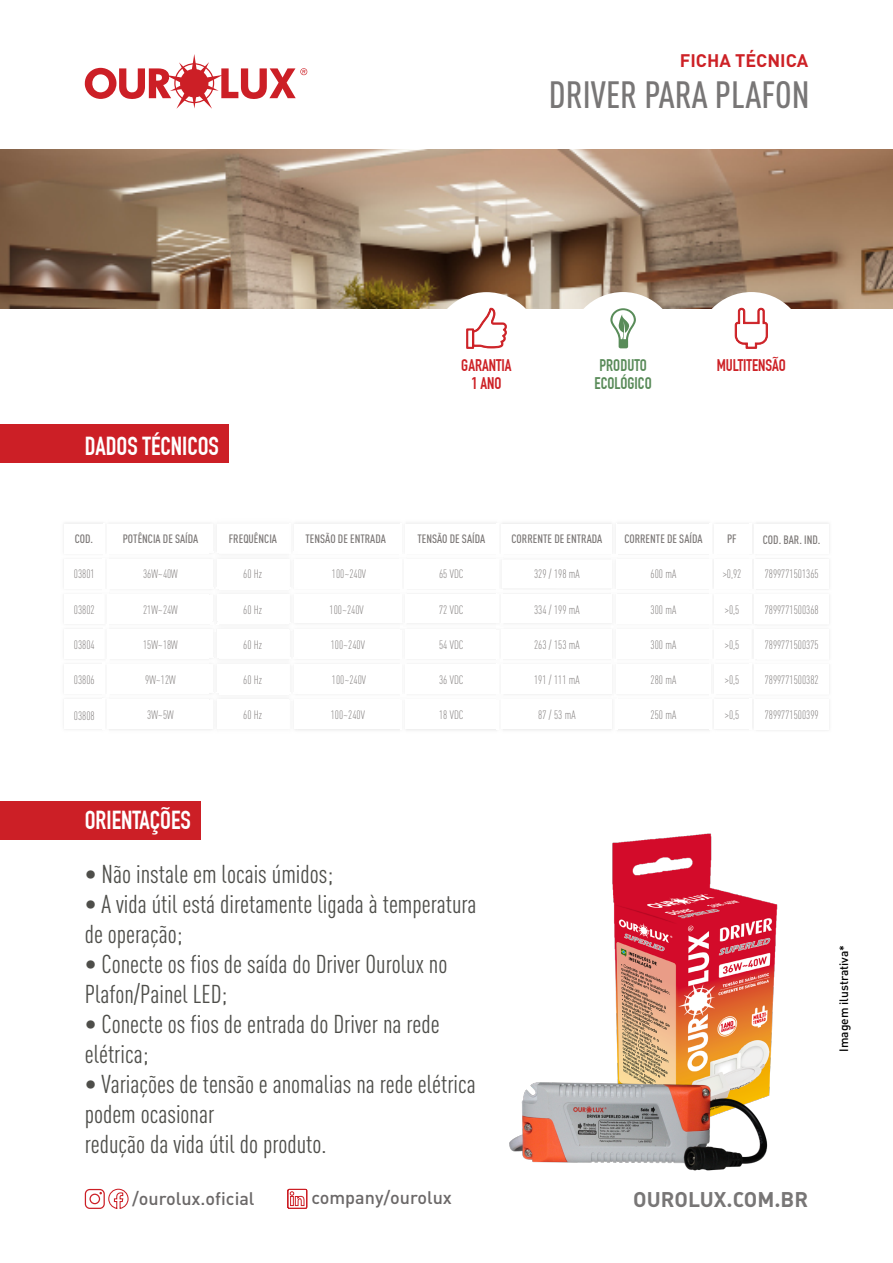
<style>
.page{position:relative;width:893px;height:1263px;background:#fff}
.page>*{position:absolute;margin:0;border:0;box-sizing:border-box;transform-origin:0 0}
.t1{font:500 37.5px "DIN Cond";color:#787676}
.t2{font:25.5px/30px "DIN Cond";color:#4e4e4a}
.t3{font:700 25.5px "DIN Condensed";color:#fff}
.t4{font:21px "DIN Bold Alternate";color:#787676}
.t5{font:500 18px "DIN";color:#6b6868}
.t6{font:700 18px "DIN";color:#cd2126}
.t7{font:700 16.5px/18px "DIN Condensed";color:#cd2126;text-align:center}
.t8{font:700 16.5px/18px "DIN Condensed";color:#598b59;text-align:center}
.t9{font:300 12px "DIN Cond";color:#7a7675}
.t10{font:500 12px "DIN Cond";color:#7a7675}
.t11{font:500 12px "DIN";color:#000}
</style>
<div class="page">
<svg style="left:84px;top:1188px;width:45px;height:21px"></svg>
<svg style="left:287px;top:1188px;width:20px;height:21px"></svg>
<svg style="left:84px;top:54px;width:223px;height:55px"></svg>
<img style="left:0;top:149px;width:892px;height:159px">
<div style="left:432px;top:292px;width:109px;height:110px;background:#fff;border-radius:50%"></div>
<svg style="left:466px;top:307px;width:41px;height:42px"></svg>
<div style="left:568px;top:292px;width:110px;height:110px;background:#fff;border-radius:50%"></div>
<svg style="left:610px;top:308px;width:26px;height:40px"></svg>
<div style="left:696px;top:292px;width:110px;height:110px;background:#fff;border-radius:50%"></div>
<svg style="left:734px;top:307px;width:34px;height:42px"></svg>
<div style="left:0;top:801px;width:200px;height:39px;background:#cc1f26"></div>
<div style="left:0;top:424px;width:228px;height:39px;background:#cc1f26"></div>
<img style="left:612px;top:833px;width:166px;height:200px">
<img style="left:509px;top:1033px;width:263px;height:138px">
<img style="left:713px;top:561px;width:1px;height:26px">
<img style="left:750px;top:522px;width:6px;height:33px">
<img style="left:750px;top:524px;width:1px;height:30px">
<div style="left:754px;top:524px;width:74px;height:30px;background:#fff"></div>
<img style="left:752px;top:595px;width:2px;height:28px">
<img style="left:752px;top:630px;width:2px;height:27px">
<img style="left:752px;top:666px;width:2px;height:27px">
<img style="left:752px;top:700px;width:2px;height:27px">
<h3 class="t6" style="left:680px;top:49px;width:130px">FICHA TÉCNICA</h3>
<h1 class="t1" style="left:549px;top:72px;width:262px">DRIVER PARA PLAFON</h1>
<h2 class="t3" style="left:85px;top:431px;width:136px">DADOS TÉCNICOS</h2>
<h3 class="t7" style="left:461px;top:356px;width:52px">GARANTIA<br>1 ANO</h3>
<h3 class="t8" style="left:595px;top:356px;width:59px">PRODUTO<br>ECOLÓGICO</h3>
<h3 class="t7" style="left:717px;top:356px;width:71px">MULTITENSÃO</h3>
<p class="t10" style="left:417px;top:531px;width:69px">TENSÃO DE SAÍDA</p>
<p class="t9" style="left:439px;top:567px;width:26px">65 VDC</p>
<p class="t9" style="left:439px;top:602px;width:26px">72 VDC</p>
<p class="t9" style="left:439px;top:638px;width:26px">54 VDC</p>
<p class="t9" style="left:439px;top:673px;width:26px">36 VDC</p>
<p class="t9" style="left:439px;top:708px;width:26px">18 VDC</p>
<p class="t10" style="left:624px;top:531px;width:80px">CORRENTE DE SAÍDA</p>
<p class="t9" style="left:651px;top:567px;width:27px">600 mA</p>
<p class="t9" style="left:651px;top:602px;width:27px">300 mA</p>
<p class="t9" style="left:651px;top:638px;width:27px">300 mA</p>
<p class="t9" style="left:651px;top:673px;width:27px">280 mA</p>
<p class="t9" style="left:651px;top:708px;width:27px">250 mA</p>
<p class="t10" style="left:75px;top:532px;width:20px">COD.</p>
<p class="t10" style="left:123px;top:532px;width:77px">POTÊNCIA DE SAÍDA</p>
<p class="t10" style="left:229px;top:532px;width:50px">FREQUÊNCIA</p>
<p class="t10" style="left:306px;top:531px;width:82px">TENSÃO DE ENTRADA</p>
<p class="t10" style="left:727px;top:532px;width:11px">PF</p>
<p class="t10" style="left:763px;top:532px;width:59px">COD. BAR. IND.</p>
<p class="t9" style="left:74px;top:567px;width:22px">03801</p>
<p class="t9" style="left:74px;top:603px;width:22px">03802</p>
<p class="t9" style="left:74px;top:638px;width:22px">03804</p>
<p class="t9" style="left:74px;top:673px;width:22px">03806</p>
<p class="t9" style="left:74px;top:709px;width:22px">03808</p>
<p class="t10" style="left:512px;top:531px;width:92px">CORRENTE DE ENTRADA</p>
<p class="t9" style="left:534px;top:567px;width:47px">329 / 198 mA</p>
<p class="t9" style="left:534px;top:602px;width:47px">334 / 199 mA</p>
<p class="t9" style="left:534px;top:638px;width:47px">263 / 153 mA</p>
<p class="t9" style="left:534px;top:673px;width:47px">191 / 111 mA</p>
<p class="t9" style="left:538px;top:708px;width:39px">87 / 53 mA</p>
<p class="t9" style="left:143px;top:567px;width:36px">36W~40W</p>
<p class="t9" style="left:143px;top:602px;width:36px">21W~24W</p>
<p class="t9" style="left:143px;top:638px;width:36px">15W~18W</p>
<p class="t9" style="left:145px;top:673px;width:32px">9W~12W</p>
<p class="t9" style="left:147px;top:708px;width:28px">3W~5W</p>
<p class="t9" style="left:243px;top:567px;width:20px">60 Hz</p>
<p class="t9" style="left:243px;top:602px;width:20px">60 Hz</p>
<p class="t9" style="left:243px;top:638px;width:20px">60 Hz</p>
<p class="t9" style="left:243px;top:673px;width:20px">60 Hz</p>
<p class="t9" style="left:243px;top:708px;width:20px">60 Hz</p>
<p class="t9" style="left:723px;top:567px;width:20px">&gt;0,92</p>
<p class="t9" style="left:725px;top:602px;width:16px">&gt;0,5</p>
<p class="t9" style="left:725px;top:638px;width:16px">&gt;0,5</p>
<p class="t9" style="left:725px;top:673px;width:16px">&gt;0,5</p>
<p class="t9" style="left:725px;top:708px;width:16px">&gt;0,5</p>
<p class="t9" style="left:332px;top:567px;width:36px">100~240V</p>
<p class="t9" style="left:330px;top:602px;width:36px">100~240V</p>
<p class="t9" style="left:331px;top:638px;width:36px">100~240V</p>
<p class="t9" style="left:332px;top:673px;width:36px">100~240V</p>
<p class="t9" style="left:331px;top:708px;width:36px">100~240V</p>
<p class="t9" style="left:765px;top:567px;width:55px">7899771501365</p>
<p class="t9" style="left:765px;top:602px;width:55px">7899771500368</p>
<p class="t9" style="left:765px;top:638px;width:55px">7899771500375</p>
<p class="t9" style="left:765px;top:673px;width:55px">7899771500382</p>
<p class="t9" style="left:765px;top:708px;width:55px">7899771500399</p>
<h2 class="t3" style="left:85px;top:805px;width:108px">ORIENTAÇÕES</h2>
<h2 class="t2" style="left:85px;top:859px;width:250px">• Não instale em locais úmidos;</h2>
<h2 class="t2" style="left:85px;top:889px;width:393px">• A vida útil está diretamente ligada à temperatura de operação;</h2>
<h2 class="t2" style="left:85px;top:949px;width:364px">• Conecte os fios de saída do Driver Ourolux no<br>Plafon/Painel LED;</h2>
<h2 class="t2" style="left:85px;top:1009px;width:356px">• Conecte os fios de entrada do Driver na rede elétrica;</h2>
<h2 class="t2" style="left:85px;top:1069px;width:393px">• Variações de tensão e anomalias na rede elétrica podem ocasionar<br>redução da vida útil do produto.</h2>
<h3 class="t5" style="left:132px;top:1187px;width:124px">/ourolux.oficial</h3>
<h3 class="t5" style="left:311px;top:1186px;width:142px">company/ourolux</h3>
<h3 class="t4" style="left:633px;top:1186px;width:176px">OUROLUX.COM.BR</h3>
<p class="t11" style="left:836px;top:1052px;width:109px;rotate:-90deg">Imagem ilustrativa*</p>
</div>
